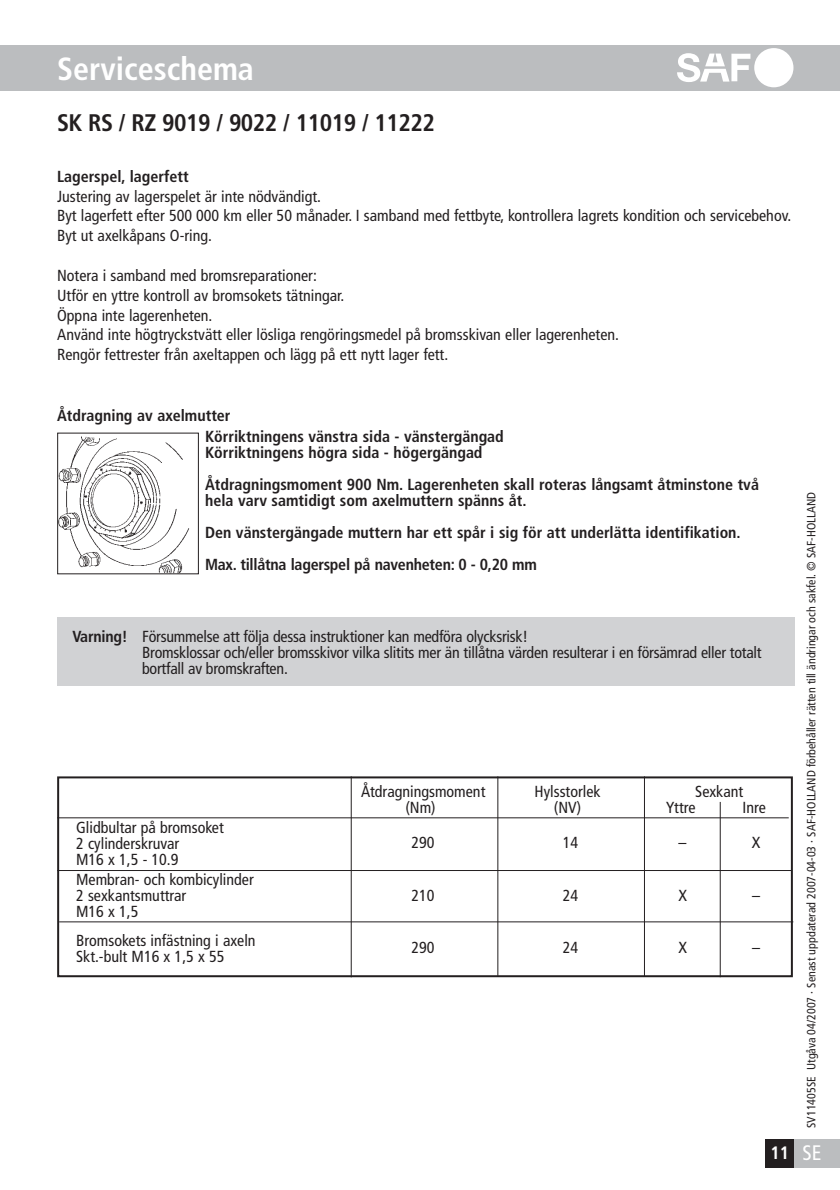
<style>
.page{position:relative;width:840px;height:1190px;background:#fff}
.page>*{position:absolute;margin:0;border:0;box-sizing:border-box;transform-origin:0 0}
.t1{font:700 condensed 32px "Frutiger";color:#fff}
.t2{font:700 condensed 24px "Frutiger";letter-spacing:-.02em;color:#231f20}
.t3{font:condensed 21px "Frutiger";color:#fff}
.t4{font:700 condensed 18px "Frutiger";color:#fff}
.t5{font:condensed 16px/16px "Frutiger";color:#231f20}
.t6{font:700 condensed 16px/32px "Frutiger";color:#231f20}
.t7{font:condensed 12px "Frutiger";color:#231f20}
.s1{font-weight:700}
</style>
<div class="page">
<div style="left:0;top:45px;width:840px;height:45px;background:#bbbdbf"></div>
<div style="left:754px;top:48px;width:39px;height:39px;background:#fff;border-radius:50%"></div>
<svg style="left:677px;top:53px;width:73px;height:29px"></svg>
<div style="left:766px;top:1139px;width:28px;height:28px;background:#231f20"></div>
<div style="left:57px;top:776px;width:736px;height:201px;border:2px solid #231f20"></div>
<hr style="left:351px;top:776px;width:1px;height:201px;background:#231f20">
<hr style="left:498px;top:776px;width:1px;height:200px;background:#231f20">
<hr style="left:644px;top:776px;width:1px;height:200px;background:#231f20">
<hr style="left:720px;top:802px;width:1px;height:175px;background:#231f20">
<hr style="left:57px;top:817px;width:732px;height:1px;background:#231f20">
<hr style="left:57px;top:870px;width:735px;height:1px;background:#231f20">
<hr style="left:59px;top:922px;width:734px;height:1px;background:#231f20">
<img style="left:59px;top:436px;width:131px;height:136px">
<div style="left:57px;top:433px;width:142px;height:141px;border:1px solid #231f20"></div>
<div style="left:794px;top:1139px;width:46px;height:28px;background:#bbbdbf"></div>
<div style="left:57px;top:618px;width:737px;height:68px;background:#d1d2d4"></div>
<h1 class="t1" style="left:57px;top:56px;width:198px">Serviceschema</h1>
<h2 class="t2" style="left:57px;top:113px;width:379px">SK RS / RZ 9019 / 9022 / 11019 / 11222</h2>
<p class="t6" style="left:57px;top:162px;width:133px">Lagerspel, lagerfett</p>
<p class="t5" style="left:57px;top:187px;width:736px;line-height:19.8px">Justering av lagerspelet är inte nödvändigt.<br>Byt lagerfett efter 500 000 km eller 50 månader. I samband med fettbyte, kontrollera lagrets kondition och servicebehov.<br>Byt ut axelkåpans O-ring.</p>
<p class="t5" style="left:57px;top:267px;width:563px;line-height:19.8px">Notera i samband med bromsreparationer:<br>Utför en yttre kontroll av bromsokets tätningar.<br>Öppna inte lagerenheten.<br>Använd inte högtryckstvätt eller lösliga rengöringsmedel på bromsskivan eller lagerenheten.<br>Rengör fettrester från axeltappen och lägg på ett nytt lager fett.</p>
<p class="t6" style="left:205px;top:406px;width:300px;line-height:20.8px;text-indent:-148px">Åtdragning av axelmutter<br>Körriktningens vänstra sida - vänstergängad</p>
<p class="t6" style="left:205px;top:437px;width:555px">Körriktningens högra sida - högergängad<br>Åtdragningsmoment 900 Nm. Lagerenheten skall roteras långsamt åtminstone två</p>
<p class="t6" style="left:205px;top:485px;width:537px">hela varv samtidigt som axelmuttern spänns åt.<br>Den vänstergängade muttern har ett spår i sig för att underlätta identifikation.<br>Max. tillåtna lagerspel på navenheten: 0 - 0,20 mm</p>
<p class="t5" style="left:142px;top:630px;width:621px;text-indent:-70px"><span class="s1">Varning!</span> Försummelse att följa dessa instruktioner kan medföra olycksrisk!<br>Bromsklossar och/eller bromsskivor vilka slitits mer än tillåtna värden resulterar i en försämrad eller totalt bortfall av bromskraften.</p>
<p class="t5" style="left:76px;top:821px;width:149px">Glidbultar på bromsoket<br>2 cylinderskruvar<br>M16 x 1,5 - 10.9</p>
<p class="t5" style="left:76px;top:873px;width:179px">Membran- och kombicylinder<br>2 sexkantsmuttrar<br>M16 x 1,5</p>
<p class="t5" style="left:76px;top:934px;width:181px">Bromsokets infästning i axeln<br>Skt.-bult M16 x 1,5 x 55</p>
<p class="t5" style="left:361px;top:785px;width:126px">Åtdragningsmoment</p>
<p class="t5" style="left:535px;top:785px;width:68px">Hylsstorlek</p>
<p class="t5" style="left:695px;top:785px;width:49px">Sexkant</p>
<p class="t5" style="left:406px;top:801px;width:32px">(Nm)</p>
<p class="t5" style="left:554px;top:801px;width:29px">(NV)</p>
<p class="t5" style="left:666px;top:801px;width:31px">Yttre</p>
<p class="t5" style="left:743px;top:801px;width:25px">Inre</p>
<p class="t5" style="left:412px;top:836px;width:25px">290</p>
<p class="t5" style="left:563px;top:836px;width:17px">14</p>
<p class="t5" style="left:679px;top:836px;width:9px">–</p>
<p class="t5" style="left:752px;top:836px;width:10px">X</p>
<p class="t5" style="left:412px;top:889px;width:25px">210</p>
<p class="t5" style="left:563px;top:889px;width:17px">24</p>
<p class="t5" style="left:678px;top:889px;width:10px">X</p>
<p class="t5" style="left:752px;top:889px;width:9px">–</p>
<p class="t5" style="left:412px;top:941px;width:25px">290</p>
<p class="t5" style="left:563px;top:941px;width:17px">24</p>
<p class="t5" style="left:678px;top:941px;width:10px">X</p>
<p class="t5" style="left:752px;top:941px;width:9px">–</p>
<p class="t4" style="left:771px;top:1145px;width:20px">11</p>
<p class="t7" style="left:807px;top:1128px;width:637px;rotate:-90deg">SV11405SE Utgåva 04/2007 · Senast uppdaterad 2007-04-03 · SAF-HOLLAND förbehåller rätten till ändringar och sakfel. © SAF-HOLLAND</p>
<h3 class="t3" style="left:803px;top:1144px;width:21px">SE</h3>
</div>
